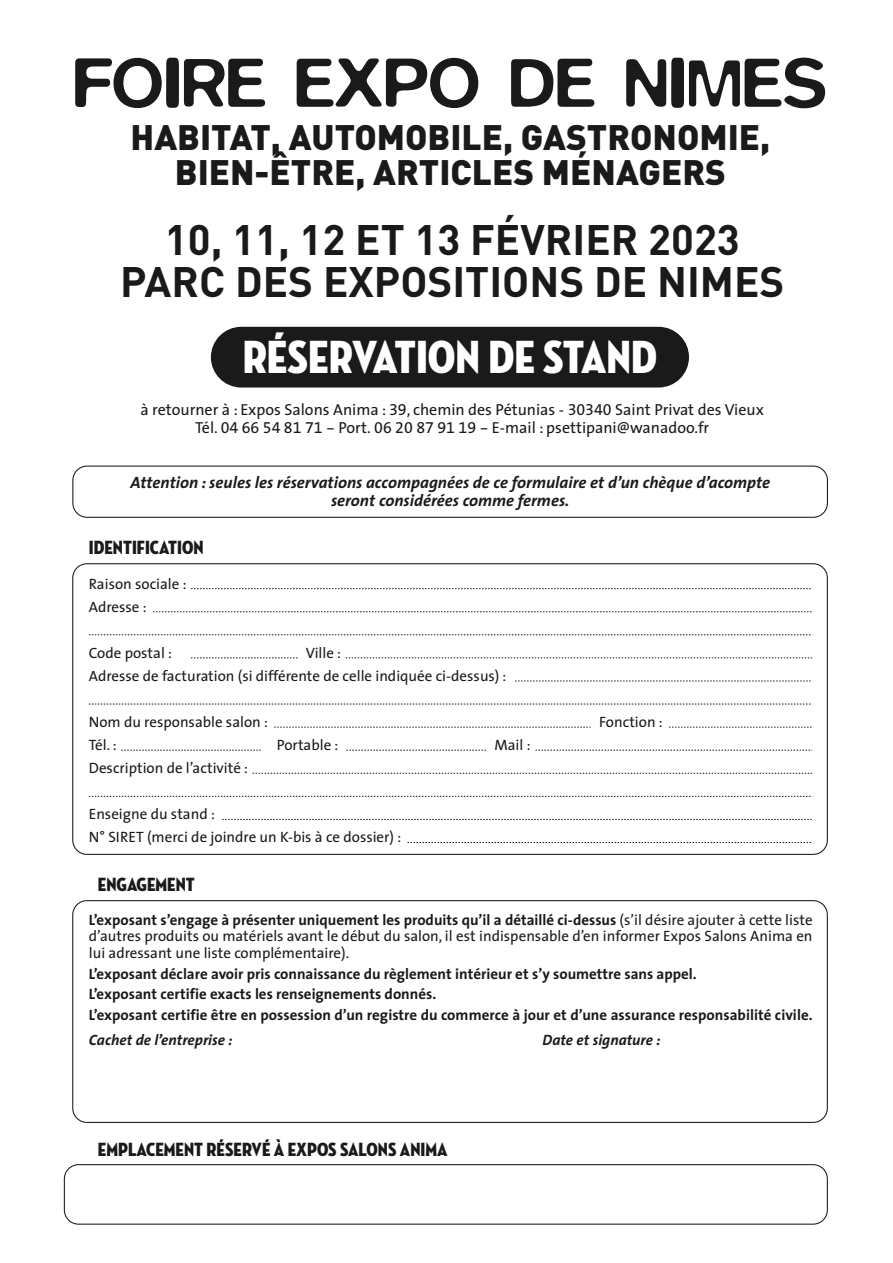
<style>
.page{position:relative;width:893px;height:1263px;background:#fff}
.page>*{position:absolute;margin:0;border:0;box-sizing:border-box;transform-origin:0 0}
.t1{font:500 70.95px "Blur";color:#1a1a1a}
.t2{font:47.4px "Neutra Condensed PS Titling";color:#fff}
.t3{font:700 42.15px/42.2px "DIN";color:#1a1a1a;text-align:center}
.t4{font:900 34.95px/35px "DIN";color:#1a1a1a;text-align:center}
.t5{font:19.5px "Neutra Condensed PS Titling";color:#1a1a1a}
.t6{font:italic 700 16.5px/18.1px "The Sans";color:#1a1a1a;text-align:center}
.t7{font:16.05px/18.6px "The Sans";color:#1a1a1a;text-align:center}
.t8{font:15px/23.1px "The Sans";color:#1a1a1a}
.t9{font:700 15px/20.7px "The Sans";color:#1a1a1a}
.t10{font:italic 700 15px "The Sans";color:#1a1a1a}
.s1{font-family:"The Sans Expert"}
.s2{font-weight:700}
</style>
<div class="page">
<div style="left:211px;top:327px;width:478px;height:61px;background:#1a1a1a;border-radius:30px"></div>
<div style="left:72px;top:466px;width:756px;height:52px;border:1px solid #1a1a1a;border-radius:14px"></div>
<svg style="left:191px;top:588px;width:620px;height:1px"></svg>
<svg style="left:153px;top:611px;width:659px;height:1px"></svg>
<svg style="left:89px;top:634px;width:722px;height:1px"></svg>
<svg style="left:346px;top:658px;width:466px;height:1px"></svg>
<svg style="left:515px;top:681px;width:296px;height:1px"></svg>
<svg style="left:89px;top:704px;width:722px;height:1px"></svg>
<svg style="left:274px;top:727px;width:316px;height:1px"></svg>
<svg style="left:121px;top:750px;width:140px;height:1px"></svg>
<svg style="left:253px;top:773px;width:559px;height:1px"></svg>
<svg style="left:89px;top:796px;width:722px;height:1px"></svg>
<svg style="left:222px;top:819px;width:590px;height:1px"></svg>
<svg style="left:191px;top:658px;width:107px;height:1px"></svg>
<svg style="left:669px;top:727px;width:143px;height:1px"></svg>
<svg style="left:535px;top:750px;width:277px;height:1px"></svg>
<div style="left:72px;top:900px;width:756px;height:223px;border:1px solid #1a1a1a;border-radius:14px"></div>
<div style="left:64px;top:1164px;width:764px;height:61px;border:1px solid #1a1a1a;border-radius:14px"></div>
<svg style="left:407px;top:842px;width:405px;height:1px"></svg>
<svg style="left:346px;top:750px;width:140px;height:1px"></svg>
<h1 class="t1" style="left:73px;top:54px;width:756px">FOIRE EXPO DE NIMES</h1>
<h3 class="t4" style="left:131px;top:123px;width:641px">HABITAT, AUTOMOBILE, GASTRONOMIE,<br>BIEN-ÊTRE, ARTICLES MÉNAGERS</h3>
<h3 class="t3" style="left:120px;top:223px;width:666px">10, 11, 12 ET 13 FÉVRIER 2023<br>PARC DES EXPOSITIONS DE NIMES</h3>
<h2 class="t2" style="left:243px;top:329px;width:416px">RÉSERVATION DE STAND</h2>
<p class="t7" style="left:140px;top:402px;width:625px">à retourner à : Expos Salons Anima : <span class="s1">39</span>, chemin des Pétunias - <span class="s1">30340</span> Saint Privat des Vieux<br>Tél. <span class="s1">04 66 54 81 71 -</span> Port<span class="s1">. 06 20 87 91 19 -</span> E-mail : psettipani@wanadoo.fr</p>
<p class="t6" style="left:131px;top:474px;width:641px">Attention : seules les réservations accompagnées de ce formulaire et d’un chèque d’acompte seront considérées comme fermes.</p>
<h3 class="t5" style="left:89px;top:536px;width:116px">IDENTIFICATION</h3>
<p class="t8" style="left:89px;top:573px;width:99px">Raison sociale :<br>Adresse :</p>
<p class="t8" style="left:89px;top:643px;width:419px">Code postal :<br>Adresse de facturation (si différente de celle indiquée ci-dessus) :</p>
<p class="t8" style="left:89px;top:712px;width:181px">Nom du responsable salon :<br>Tél. :<br>Description de l’activité :</p>
<p class="t8" style="left:89px;top:804px;width:314px">Enseigne du stand :<br>N° SIRET (merci de joindre un K-bis à ce dossier) :</p>
<p class="t8" style="left:306px;top:643px;width:37px">Ville :</p>
<p class="t8" style="left:599px;top:712px;width:65px">Fonction :</p>
<p class="t8" style="left:277px;top:735px;width:63px">Portable :</p>
<p class="t8" style="left:494px;top:735px;width:38px">Mail :</p>
<h3 class="t5" style="left:98px;top:873px;width:98px">ENGAGEMENT</h3>
<p class="t8" style="left:89px;top:913px;width:725px;line-height:16.5px;text-align:justify"><span class="s2">L’exposant s’engage à présenter uniquement les produits qu’il a détaillé ci-dessus</span> (s’il désire ajouter à cette liste d’autres produits ou matériels avant le début du salon, il est indispensable d’en informer Expos Salons Anima en lui adressant une liste complémentaire).</p>
<p class="t9" style="left:89px;top:964px;width:725px">L’exposant déclare avoir pris connaissance du règlement intérieur et s’y soumettre sans appel.<br>L’exposant certifie exacts les renseignements donnés.<br>L’exposant certifie être en possession d’un registre du commerce à jour et d’une assurance responsabilité civile.</p>
<p class="t10" style="left:89px;top:1033px;width:145px">Cachet de l’entreprise :</p>
<p class="t10" style="left:543px;top:1033px;width:119px">Date et signature :</p>
<h3 class="t5" style="left:98px;top:1137px;width:351px">EMPLACEMENT RÉSERVÉ À EXPOS SALONS ANIMA</h3>
</div>
